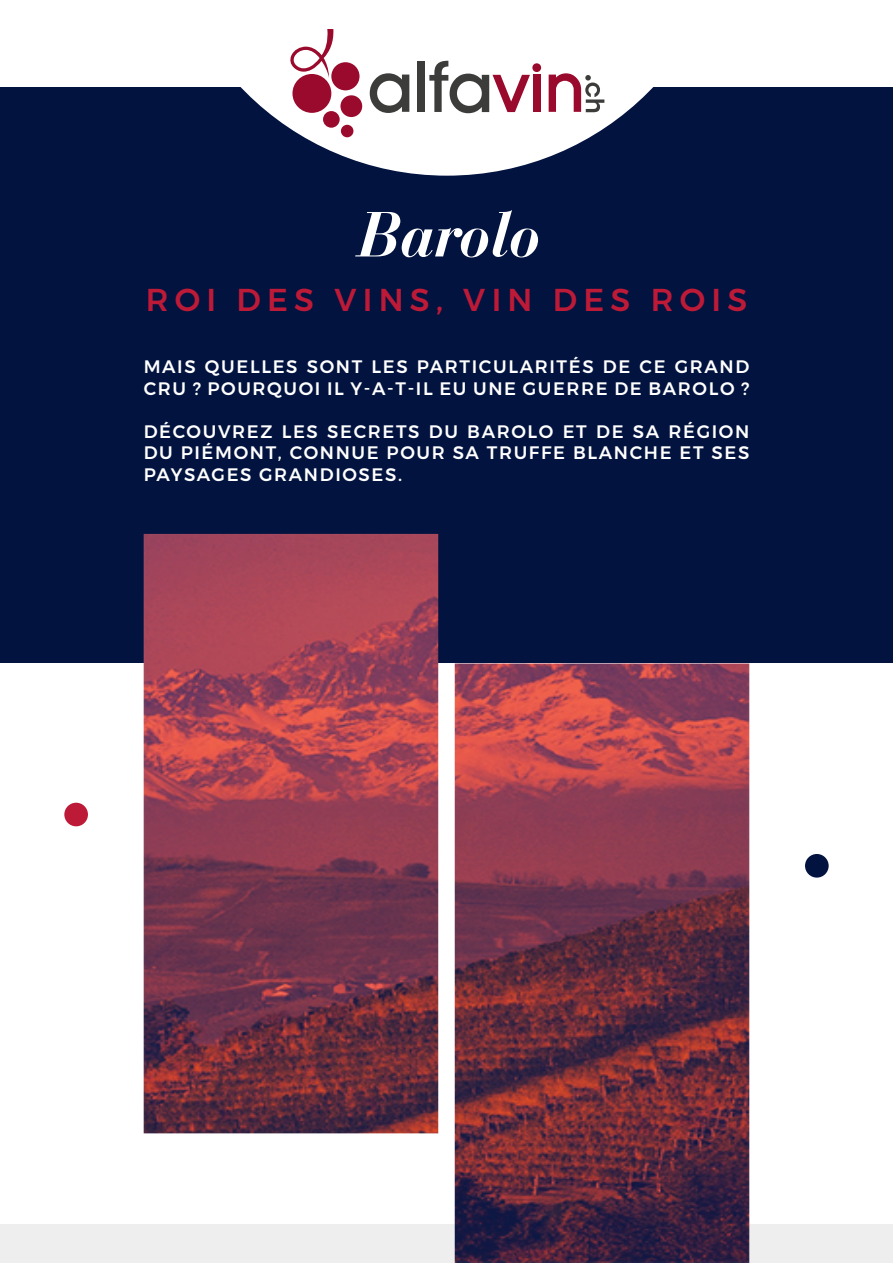
<style>
.page{position:relative;width:893px;height:1263px;background:#fff}
.page>*{position:absolute;margin:0;border:0;box-sizing:border-box;transform-origin:0 0}
.t1{font:italic 500 63px "Bodoni Bauer BQ";color:#fff}
.t2{font:500 31.5px "Montserrat";letter-spacing:.2em;color:#bd1a38}
.t3{font:500 18px/21.6px "Montserrat";letter-spacing:.09em;color:#fff}
</style>
<div class="page">
<div style="left:0;top:1225px;width:893px;height:38px;background:#eee"></div>
<div style="left:0;top:88px;width:893px;height:575px;background:#02133f"></div>
<svg style="left:162px;top:60px;width:569px;height:116px;fill:#fff"></svg>
<div style="left:292px;top:74px;width:39px;height:39px;background:#990a2c;border-radius:50%"></div>
<div style="left:331px;top:62px;width:28px;height:28px;background:#990a2c;border-radius:50%"></div>
<div style="left:340px;top:95px;width:22px;height:22px;background:#990a2c;border-radius:50%"></div>
<div style="left:323px;top:111px;width:17px;height:17px;background:#990a2c;border-radius:50%"></div>
<div style="left:341px;top:125px;width:12px;height:12px;background:#990a2c;border-radius:50%"></div>
<svg style="left:289px;top:29px;width:45px;height:49px"></svg>
<svg style="left:370px;top:73px;width:39px;height:40px;background:#959594"></svg>
<div style="left:418px;top:61px;width:7px;height:51px;background:#3c3c3b"></div>
<svg style="left:429px;top:61px;width:112px;height:52px"></svg>
<svg style="left:549px;top:73px;width:55px;height:39px"></svg>
<img style="left:144px;top:534px;width:605px;height:729px">
<div style="left:805px;top:854px;width:24px;height:24px;background:#02133f;border-radius:50%"></div>
<div style="left:64px;top:803px;width:24px;height:23px;background:#bd1a38;border-radius:50%"></div>
<h1 class="t1" style="left:355px;top:197px;width:184px">Barolo</h1>
<h2 class="t2" style="left:146px;top:275px;width:603px">ROI DES VINS, VIN DES ROIS</h2>
<p class="t3" style="left:144px;top:356px;width:607px">MAIS QUELLES SONT LES PARTICULARITÉS DE CE GRAND<br>CRU ? POURQUOI IL Y-A-T-IL EU UNE GUERRE DE BAROLO ?</p>
<p class="t3" style="left:144px;top:421px;width:607px;text-align:justify">DÉCOUVREZ LES SECRETS DU BAROLO ET DE SA RÉGION DU PIÉMONT, CONNUE POUR SA TRUFFE BLANCHE ET SES PAYSAGES GRANDIOSES.</p>
</div>
